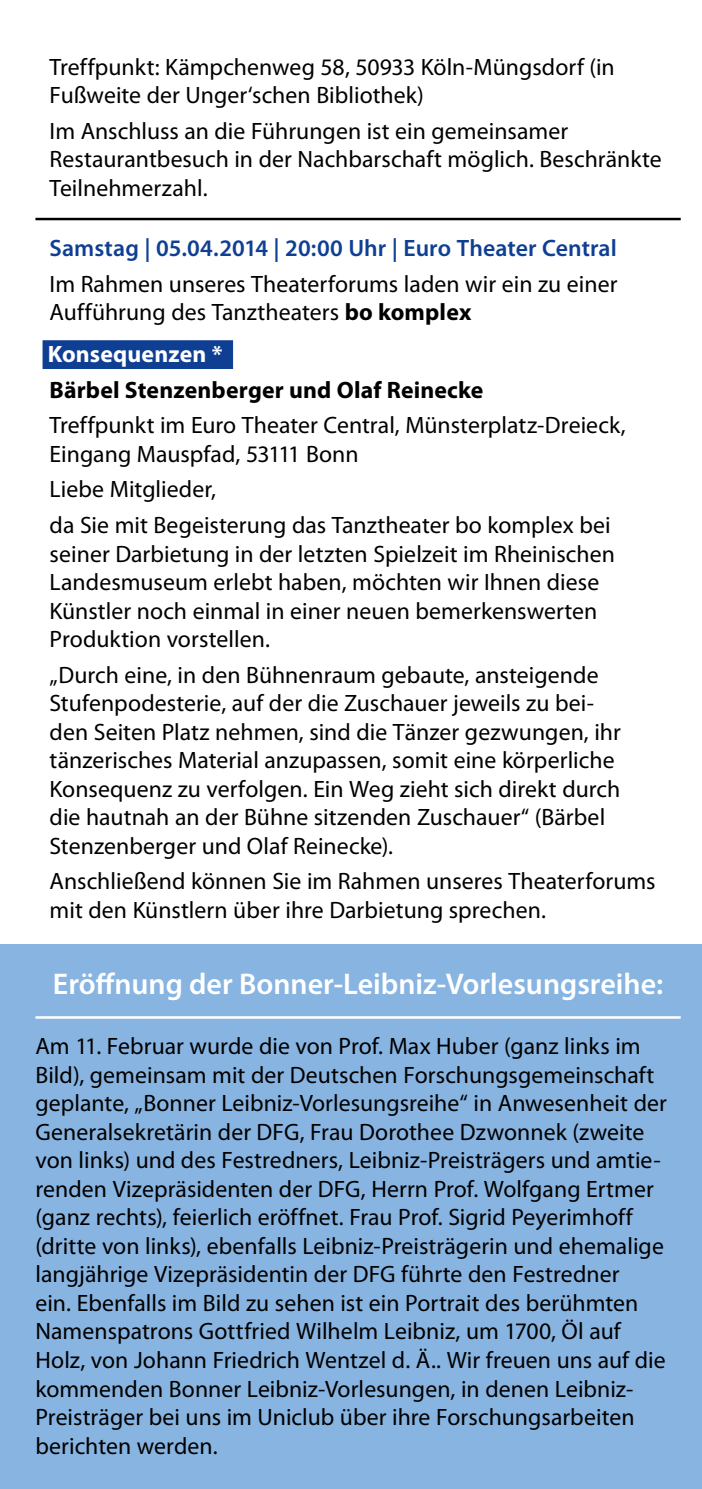
<style>
.page{position:relative;width:702px;height:1489px;background:#fff}
.page>*{position:absolute;margin:0;border:0;box-sizing:border-box;transform-origin:0 0}
.t1{font:600 30px "Myriad Pro";color:#fff}
.t2{font:23.75px/28.5px "Myriad Pro";letter-spacing:.005em;color:#000}
.t3{font:600 23.75px "Myriad Pro";color:#0f3f93}
.t4{font:700 23.75px "Myriad Pro";letter-spacing:.005em;color:#000}
.t5{font:700 23.75px "Myriad Pro";letter-spacing:.005em;color:#fff}
.s1{font-weight:700}
</style>
<div class="page">
<div style="left:0;top:944px;width:702px;height:544px;background:#88b4e1"></div>
<hr style="left:35px;top:1016px;width:645px;height:2px;background:#fff">
<hr style="left:35px;top:218px;width:645px;height:2px;background:#000">
<div style="left:43px;top:340px;width:190px;height:29px;background:#0f3f93"></div>
<p class="t2" style="left:50px;top:52px;width:566px">Treffpunkt: Kämpchenweg 58, 50933 Köln-Müngsdorf (in<br>Fußweite der Unger‘schen Bibliothek)</p>
<p class="t2" style="left:50px;top:116px;width:613px">Im Anschluss an die Führungen ist ein gemeinsamer<br>Restaurantbesuch in der Nachbarschaft möglich. Beschränkte<br>Teilnehmerzahl.</p>
<p class="t3" style="left:50px;top:233px;width:568px">Samstag | 05.04.2014 | 20:00 Uhr | Euro Theater Central</p>
<p class="t2" style="left:50px;top:269px;width:569px">Im Rahmen unseres Theaterforums laden wir ein zu einer<br>Aufführung des Tanztheaters <span class="s1">bo komplex</span></p>
<p class="t5" style="left:48px;top:338px;width:176px">Konsequenzen *</p>
<p class="t4" style="left:50px;top:374px;width:435px">Bärbel Stenzenberger und Olaf Reinecke</p>
<p class="t2" style="left:50px;top:410px;width:577px">Treffpunkt im Euro Theater Central, Münsterplatz-Dreieck,<br>Eingang Mauspfad, 53111 Bonn</p>
<p class="t2" style="left:50px;top:471px;width:562px;line-height:35.5px">Liebe Mitglieder,<br>da Sie mit Begeisterung das Tanztheater bo komplex bei</p>
<p class="t2" style="left:50px;top:539px;width:567px">seiner Darbietung in der letzten Spielzeit im Rheinischen Landesmuseum erlebt haben, möchten wir Ihnen diese Künstler noch einmal in einer neuen bemerkenswerten Produktion vorstellen.</p>
<p class="t2" style="left:50px;top:660px;width:572px">„Durch eine, in den Bühnenraum gebaute, ansteigende Stufenpodesterie, auf der die Zuschauer jeweils zu bei&shy;den Seiten Platz nehmen, sind die Tänzer gezwungen, ihr tänzerisches Material anzupassen, somit eine körperliche Konsequenz zu verfolgen. Ein Weg zieht sich direkt durch die hautnah an der Bühne sitzenden Zuschauer“ (Bärbel Stenzenberger und Olaf Reinecke).</p>
<p class="t2" style="left:50px;top:866px;width:607px">Anschließend können Sie im Rahmen unseres Theaterforums mit den Künstlern über ihre Darbietung sprechen.</p>
<p class="t1" style="left:53px;top:964px;width:611px">Eröffnung der Bonner-Leibniz-Vorlesungsreihe:</p>
<p class="t2" style="left:35px;top:1031px;width:633px">Am 11. Februar wurde die von Prof. Max Huber (ganz links im Bild), gemeinsam mit der Deutschen Forschungsgemeinschaft geplante, „Bonner Leibniz-Vorlesungsreihe“ in Anwesenheit der Generalsekretärin der DFG, Frau Dorothee Dzwonnek (zweite von links) und des Festredners, Leibniz-Preisträgers und amtie&shy;renden Vizepräsidenten der DFG, Herrn Prof. Wolfgang Ertmer (ganz rechts), feierlich eröffnet. Frau Prof. Sigrid Peyerimhoff (dritte von links), ebenfalls Leibniz-Preisträgerin und ehemalige langjährige Vizepräsidentin der DFG führte den Festredner<br>ein. Ebenfalls im Bild zu sehen ist ein Portrait des berühmten Namenspatrons Gottfried Wilhelm Leibniz, um 1700, Öl auf Holz, von Johann Friedrich Wentzel d. Ä.. Wir freuen uns auf die kommenden Bonner Leibniz-Vorlesungen, in denen Leibniz-Preisträger bei uns im Uniclub über ihre Forschungsarbeiten berichten werden.</p>
</div>
